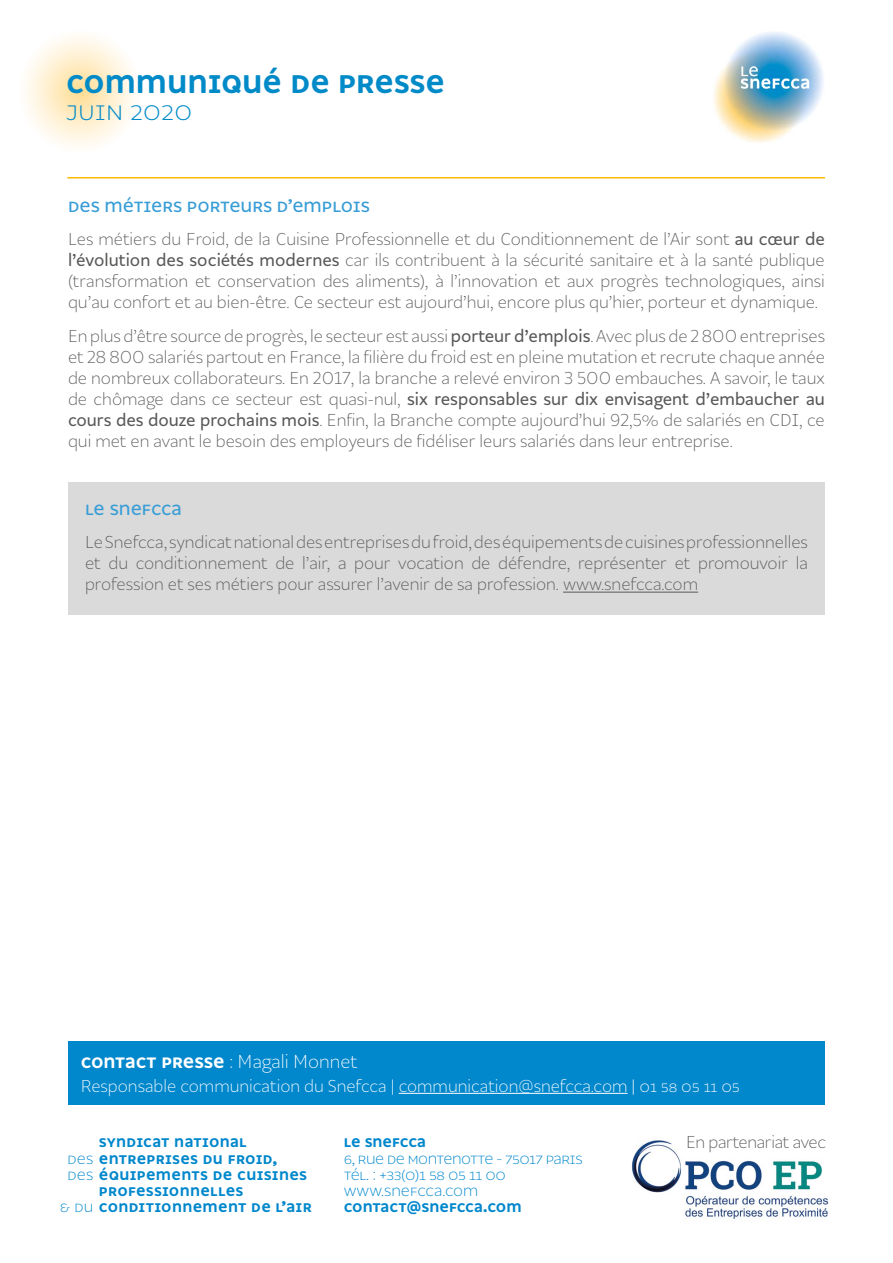
<style>
.page{position:relative;width:893px;height:1263px;background:#fff}
.page>*{position:absolute;margin:0;border:0;box-sizing:border-box;transform-origin:0 0}
.t1{font:700 33px "Syndicat Rounded";color:#008ac8}
.t2{font:300 28.5px "Syndicat Rounded";color:#008ac8}
.t3{font:19.5px "Syndicat Rounded";color:#389dd7}
.t4{font:700 19.5px "Syndicat Rounded";letter-spacing:-.005em;color:#fff}
.t5{font:300 16.5px/21px "Syndicat Rounded";color:#575756;text-align:justify}
.t6{font:300 16.5px "Syndicat Rounded";color:#fff}
.t7{font:300 16.5px "Syndicat Rounded";letter-spacing:-.02em;color:#575756}
.t8{font:700 16.2px "Syndicat Rounded";letter-spacing:.015em;color:#0087cc}
.t9{font:300 16.2px/16.2px "Syndicat Rounded";letter-spacing:-.03em;color:#0087cc}
.s1{font-weight:400}
.s2{font-weight:300;font-size:18px}
.s3{font-weight:300}
</style>
<div class="page">
<div style="left:68px;top:483px;width:757px;height:132px;background:#dadada"></div>
<svg style="left:18px;top:28px;width:123px;height:125px"></svg>
<img style="left:714px;top:32px;width:109px;height:111px">
<hr style="left:67px;top:177px;width:758px;height:1px;background:#fbba00">
<div style="left:68px;top:1041px;width:757px;height:63px;background:#0087cc"></div>
<hr style="left:399px;top:1093px;width:229px;height:1px;background:#fff">
<hr style="left:563px;top:592px;width:135px;height:1px;background:#575756">
<img style="left:631px;top:1140px;width:198px;height:79px">
<h1 class="t1" style="left:66px;top:59px;width:380px">communiqué de presse</h1>
<h2 class="t2" style="left:66px;top:92px;width:128px">JUIN 2020</h2>
<p class="t3" style="left:68px;top:192px;width:303px">Des métiers porteurs d’emplois</p>
<p class="t5" style="left:68px;top:230px;width:758px">Les métiers du Froid, de la Cuisine Professionnelle et du Conditionnement de l’Air sont <span class="s1">au cœur de l’évolution des sociétés modernes</span> car ils contribuent à la sécurité sanitaire et à la santé publique (transformation et conservation des aliments), à l’innovation et aux progrès technologiques, ainsi qu’au confort et au bien-être. Ce secteur est aujourd’hui, encore plus qu’hier, porteur et dynamique.</p>
<p class="t5" style="left:68px;top:327px;width:758px">En plus d’être source de progrès, le secteur est aussi <span class="s1">porteur d’emplois</span>. Avec plus de ｧ 8･･ entreprises et ｧ8 8･･ salariés partout en France, la filière du froid est en pleine mutation et recrute chaque année de nombreux collaborateurs. En ｧ･ｦｬ, la branche a relevé environ ｨ ｪ･･ embauches. A savoir, le taux de chômage dans ce secteur est quasi-nul, <span class="s1">six responsables sur dix envisagent d’embaucher au cours des douze prochains mois</span>. Enfin, la Branche compte aujourd’hui ｮｧ,ｪ% de salariés en CDI, ce qui met en avant le besoin des employeurs de fidéliser leurs salariés dans leur entreprise.</p>
<p class="t3" style="left:85px;top:495px;width:98px">Le Snefcca</p>
<p class="t5" style="left:85px;top:533px;width:724px">Le Snefcca, syndicat national des entreprises du froid, des équipements de cuisines professionnelles et du conditionnement de l’air, a pour vocation de défendre, représenter et promouvoir la profession et ses métiers pour assurer l’avenir de sa profession. www.snefcca.com</p>
<p class="t4" style="left:81px;top:1048px;width:278px">Contact presse <span class="s2">: Magali Monnet</span></p>
<p class="t6" style="left:81px;top:1076px;width:660px">Responsable communication du Snefcca | communication@snefcca.com | 01 58 05 11 05</p>
<p class="t8" style="left:99px;top:1131px;width:149px">syndicat national</p>
<p class="t8" style="left:67px;top:1147px;width:211px"><span class="s3">des</span> entreprises du froid,</p>
<p class="t8" style="left:67px;top:1163px;width:241px"><span class="s3">des</span> équipements de cuisines</p>
<p class="t8" style="left:99px;top:1179px;width:146px">professionnelles</p>
<p class="t8" style="left:60px;top:1196px;width:253px"><span class="s3">&amp; du</span> conditionnement de l’air</p>
<p class="t8" style="left:344px;top:1131px;width:84px">Le snefcca</p>
<p class="t9" style="left:344px;top:1151px;width:240px">6, rue de Montenotte - 75017 Paris<br>Tél. : +33(0)1 58 05 11 00 www.snefcca.com</p>
<p class="t8" style="left:344px;top:1196px;width:179px">contact@snefcca.com</p>
<p class="t7" style="left:686px;top:1132px;width:142px">En partenariat avec</p>
</div>
